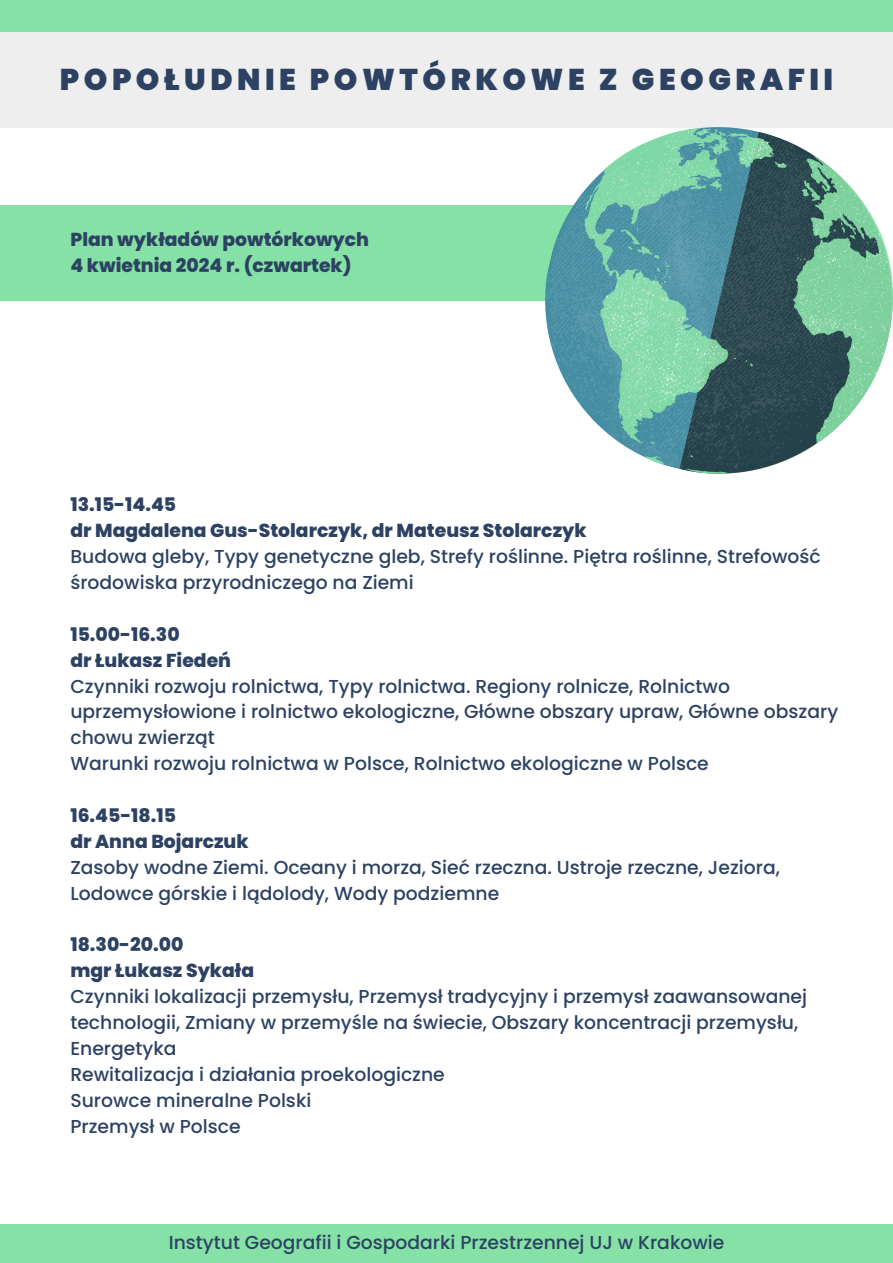
<style>
.page{position:relative;width:893px;height:1263px;background:#fff}
.page>*{position:absolute;margin:0;border:0;box-sizing:border-box;transform-origin:0 0}
.t1{font:900 30px "Poppins";letter-spacing:.15em;color:#2d4263}
.t2{font:500 18.75px/25.9px "Poppins";color:#2d4263}
.t3{font:800 18.75px "Poppins";color:#2d4263}
</style>
<div class="page">
<div style="left:0;top:1224px;width:893px;height:39px;background:#85e1a6"></div>
<div style="left:0;top:206px;width:770px;height:94px;background:#85e1a6"></div>
<div style="left:0;top:0;width:893px;height:47px;background:#85e1a6"></div>
<div style="left:0;top:33px;width:893px;height:94px;background:#eee"></div>
<svg style="left:543px;top:127px;width:350px;height:347px"></svg>
<p class="t1" style="left:60px;top:59px;width:775px">POPOŁUDNIE POWTÓRKOWE Z GEOGRAFII</p>
<p class="t3" style="left:70px;top:227px;width:300px">Plan wykładów powtórkowych</p>
<p class="t3" style="left:70px;top:252px;width:283px">4 kwietnia 2024 r. (czwartek)</p>
<p class="t3" style="left:70px;top:492px;width:107px">13.15-14.45</p>
<p class="t3" style="left:70px;top:518px;width:518px">dr Magdalena Gus-Stolarczyk, dr Mateusz Stolarczyk</p>
<h1 class="t2" style="left:70px;top:544px;width:752px">Budowa gleby, Typy genetyczne gleb, Strefy roślinne. Piętra roślinne, Strefowość środowiska przyrodniczego na Ziemi</h1>
<p class="t3" style="left:70px;top:621px;width:111px">15.00-16.30</p>
<p class="t3" style="left:70px;top:647px;width:162px">dr Łukasz Fiedeń</p>
<p class="t2" style="left:70px;top:673px;width:769px">Czynniki rozwoju rolnictwa, Typy rolnictwa. Regiony rolnicze, Rolnictwo uprzemysłowione i rolnictwo ekologiczne, Główne obszary upraw, Główne obszary chowu zwierząt</p>
<p class="t2" style="left:70px;top:751px;width:640px">Warunki rozwoju rolnictwa w Polsce, Rolnictwo ekologiczne w Polsce</p>
<p class="t3" style="left:70px;top:802px;width:107px">16.45-18.15</p>
<p class="t3" style="left:70px;top:828px;width:180px">dr Anna Bojarczuk</p>
<p class="t2" style="left:70px;top:854px;width:711px">Zasoby wodne Ziemi. Oceany i morza, Sieć rzeczna. Ustroje rzeczne, Jeziora,<br>Lodowce górskie i lądolody, Wody podziemne</p>
<p class="t3" style="left:70px;top:932px;width:114px">18.30-20.00</p>
<p class="t3" style="left:70px;top:957px;width:185px">mgr Łukasz Sykała</p>
<p class="t2" style="left:70px;top:983px;width:738px">Czynniki lokalizacji przemysłu, Przemysł tradycyjny i przemysł zaawansowanej technologii, Zmiany w przemyśle na świecie, Obszary koncentracji przemysłu,<br>Energetyka</p>
<p class="t2" style="left:70px;top:1061px;width:376px">Rewitalizacja i działania proekologiczne</p>
<p class="t2" style="left:70px;top:1087px;width:242px">Surowce mineralne Polski</p>
<p class="t2" style="left:70px;top:1113px;width:172px">Przemysł w Polsce</p>
<p class="t2" style="left:169px;top:1230px;width:557px">Instytut Geografii i Gospodarki Przestrzennej UJ w Krakowie</p>
</div>
